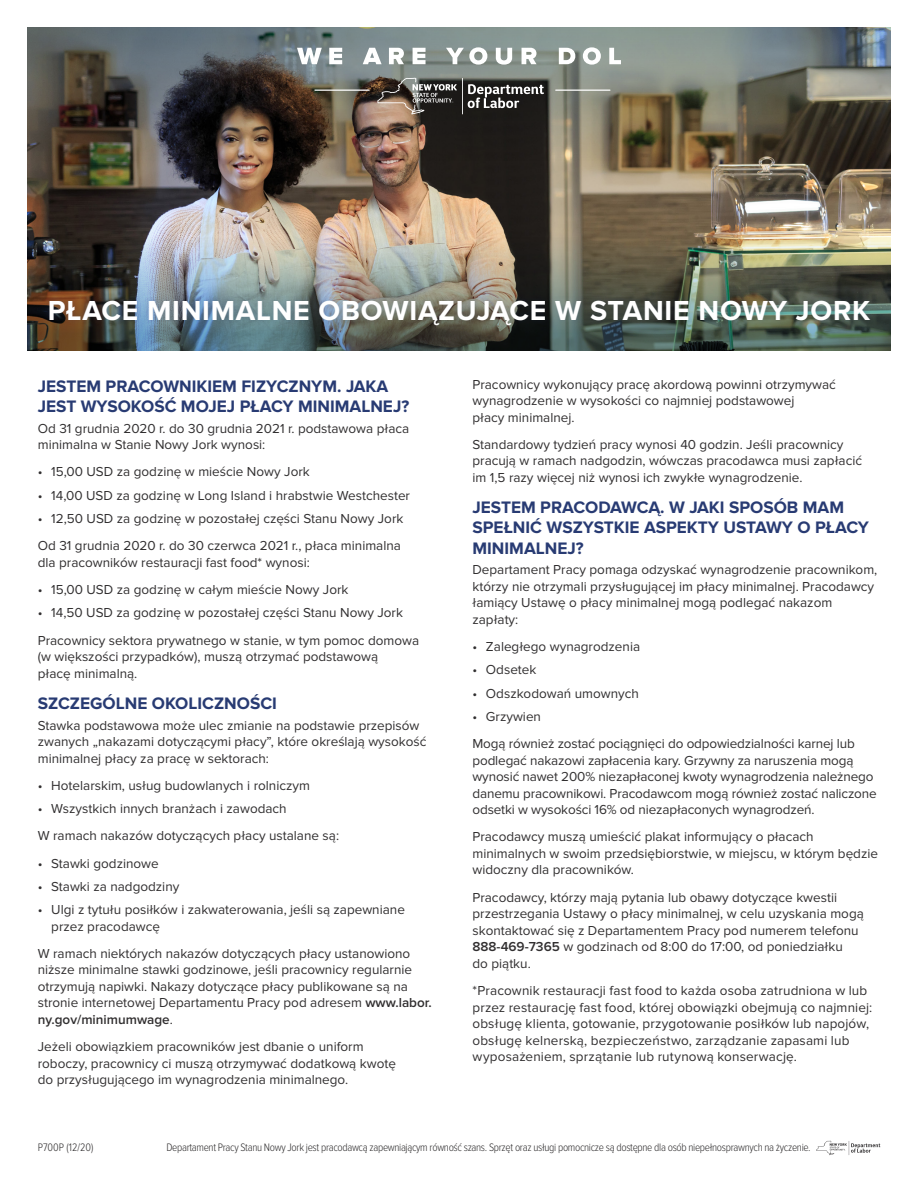
<style>
.page{position:relative;width:918px;height:1188px;background:#fff}
.page>*{position:absolute;margin:0;border:0;box-sizing:border-box;transform-origin:0 0}
.Fact_Sheet_Sub-head{font:700 28.5px "Proxima Nova";letter-spacing:.025em;color:#fff}
.Body_Copy{font:700 17.25px/20.2px "Proxima Nova";color:#283b73}
.Body_Copy-2{font:13.5px/16.5px "Proxima Nova";color:#312f30}
.Disclaimer{font:300 11.25px "Proxima Nova Cond";letter-spacing:-.03em;color:#312f30}
.P{font:300 11.25px "Proxima Nova Cond";color:#312f30}
.s1{font-weight:600}
</style>
<div class="page">
<img style="left:27px;top:162px;width:864px;height:74px">
<img style="left:27px;top:27px;width:864px;height:135px">
<img style="left:27px;top:236px;width:864px;height:115px">
<svg style="left:468px;top:84px;width:76px;height:24px"></svg>
<hr style="left:462px;top:78px;width:1px;height:36px;background:#fff">
<svg style="left:377px;top:78px;width:80px;height:36px;background:#635b53"></svg>
<hr style="left:555px;top:90px;width:55px;height:1px;background:#fff">
<hr style="left:314px;top:90px;width:56px;height:1px;background:#fff">
<svg style="left:297px;top:48px;width:25px;height:16px"></svg>
<svg style="left:329px;top:48px;width:13px;height:16px"></svg>
<svg style="left:363px;top:48px;width:19px;height:16px"></svg>
<svg style="left:389px;top:48px;width:15px;height:16px"></svg>
<svg style="left:413px;top:48px;width:13px;height:16px"></svg>
<svg style="left:446px;top:47px;width:41px;height:18px"></svg>
<svg style="left:496px;top:48px;width:16px;height:17px"></svg>
<svg style="left:522px;top:48px;width:15px;height:16px"></svg>
<svg style="left:559px;top:48px;width:16px;height:16px"></svg>
<svg style="left:583px;top:47px;width:18px;height:18px"></svg>
<svg style="left:609px;top:48px;width:12px;height:16px"></svg>
<div style="left:43px;top:294px;width:832px;height:37px;background:#22346f;opacity:.2"></div>
<svg style="left:816px;top:1141px;width:64px;height:14px"></svg>
<p class="Fact_Sheet_Sub-head" style="left:48px;top:294px;width:824px">PŁACE MINIMALNE OBOWIĄZUJĄCE W STANIE NOWY JORK</p>
<p class="Body_Copy" style="left:38px;top:376px;width:373px">JESTEM PRACOWNIKIEM FIZYCZNYM. JAKA<br>JEST WYSOKOŚĆ MOJEJ PŁACY MINIMALNEJ?</p>
<p class="Body_Copy-2" style="left:38px;top:420px;width:373px">Od 31 grudnia 2020 r. do 30 grudnia 2021 r. podstawowa płaca minimalna w Stanie Nowy Jork wynosi:</p>
<p class="Body_Copy-2" style="left:38px;top:464px;width:273px">• 15,00 USD za godzinę w mieście Nowy Jork</p>
<p class="Body_Copy-2" style="left:38px;top:487px;width:374px">• 14,00 USD za godzinę w Long Island i hrabstwie Westchester</p>
<p class="Body_Copy-2" style="left:38px;top:510px;width:367px">• 12,50 USD za godzinę w pozostałej części Stanu Nowy Jork</p>
<p class="Body_Copy-2" style="left:38px;top:538px;width:365px">Od 31 grudnia 2020 r. do 30 czerwca 2021 r., płaca minimalna dla pracowników restauracji fast food* wynosi:</p>
<p class="Body_Copy-2" style="left:38px;top:582px;width:312px">• 15,00 USD za godzinę w całym mieście Nowy Jork</p>
<p class="Body_Copy-2" style="left:38px;top:605px;width:367px">• 14,50 USD za godzinę w pozostałej części Stanu Nowy Jork</p>
<p class="Body_Copy-2" style="left:38px;top:632px;width:383px">Pracownicy sektora prywatnego w stanie, w tym pomoc domowa (w większości przypadków), muszą otrzymać podstawową<br>płacę minimalną.</p>
<p class="Body_Copy" style="left:38px;top:693px;width:241px">SZCZEGÓLNE OKOLICZNOŚCI</p>
<p class="Body_Copy-2" style="left:38px;top:717px;width:390px">Stawka podstawowa może ulec zmianie na podstawie przepisów zwanych „nakazami dotyczącymi płacy”, które określają wysokość minimalnej płacy za pracę w sektorach:</p>
<p class="Body_Copy-2" style="left:38px;top:777px;width:274px">• Hotelarskim, usług budowlanych i rolniczym</p>
<p class="Body_Copy-2" style="left:38px;top:801px;width:250px">• Wszystkich innych branżach i zawodach</p>
<p class="Body_Copy-2" style="left:38px;top:828px;width:303px">W ramach nakazów dotyczących płacy ustalane są:</p>
<p class="Body_Copy-2" style="left:38px;top:855px;width:122px">• Stawki godzinowe</p>
<p class="Body_Copy-2" style="left:38px;top:878px;width:143px">• Stawki za nadgodziny</p>
<p class="Body_Copy-2" style="left:51px;top:902px;width:355px;text-indent:-14px">• Ulgi z tytułu posiłków i zakwaterowania, jeśli są zapewniane przez pracodawcę</p>
<p class="Body_Copy-2" style="left:38px;top:945px;width:395px">W ramach niektórych nakazów dotyczących płacy ustanowiono niższe minimalne stawki godzinowe, jeśli pracownicy regularnie otrzymują napiwki. Nakazy dotyczące płacy publikowane są na stronie internetowej Departamentu Pracy pod adresem <span class="s1">www.labor. ny.gov/minimumwage</span>.</p>
<p class="Body_Copy-2" style="left:38px;top:1039px;width:360px">Jeżeli obowiązkiem pracowników jest dbanie o uniform roboczy, pracownicy ci muszą otrzymywać dodatkową kwotę do przysługującego im wynagrodzenia minimalnego.</p>
<p class="Body_Copy-2" style="left:472px;top:376px;width:365px">Pracownicy wykonujący pracę akordową powinni otrzymywać wynagrodzenie w wysokości co najmniej podstawowej<br>płacy minimalnej.</p>
<p class="Body_Copy-2" style="left:472px;top:436px;width:391px">Standardowy tydzień pracy wynosi 40 godzin. Jeśli pracownicy pracują w ramach nadgodzin, wówczas pracodawca musi zapłacić im 1,5 razy więcej niż wynosi ich zwykłe wynagrodzenie.</p>
<p class="Body_Copy" style="left:472px;top:498px;width:398px">JESTEM PRACODAWCĄ. W JAKI SPOSÓB MAM<br>SPEŁNIĆ WSZYSTKIE ASPEKTY USTAWY O PŁACY<br>MINIMALNEJ?</p>
<p class="Body_Copy-2" style="left:472px;top:562px;width:406px">Departament Pracy pomaga odzyskać wynagrodzenie pracownikom, którzy nie otrzymali przysługującej im płacy minimalnej. Pracodawcy łamiący Ustawę o płacy minimalnej mogą podlegać nakazom zapłaty:</p>
<p class="Body_Copy-2" style="left:472px;top:639px;width:169px">• Zaległego wynagrodzenia</p>
<p class="Body_Copy-2" style="left:472px;top:662px;width:65px">• Odsetek</p>
<p class="Body_Copy-2" style="left:472px;top:685px;width:168px">• Odszkodowań umownych</p>
<p class="Body_Copy-2" style="left:472px;top:708px;width:70px">• Grzywien</p>
<p class="Body_Copy-2" style="left:472px;top:736px;width:406px">Mogą również zostać pociągnięci do odpowiedzialności karnej lub podlegać nakazowi zapłacenia kary. Grzywny za naruszenia mogą wynosić nawet 200% niezapłaconej kwoty wynagrodzenia należnego danemu pracownikowi. Pracodawcom mogą również zostać naliczone odsetki w wysokości 16% od niezapłaconych wynagrodzeń.</p>
<p class="Body_Copy-2" style="left:472px;top:829px;width:407px">Pracodawcy muszą umieścić plakat informujący o płacach minimalnych w swoim przedsiębiorstwie, w miejscu, w którym będzie widoczny dla pracowników.</p>
<p class="Body_Copy-2" style="left:472px;top:889px;width:393px">Pracodawcy, którzy mają pytania lub obawy dotyczące kwestii przestrzegania Ustawy o płacy minimalnej, w celu uzyskania mogą skontaktować się z Departamentem Pracy pod numerem telefonu <span class="s1">888-469-7365</span> w godzinach od 8:00 do 17:00, od poniedziałku<br>do piątku.</p>
<p class="Body_Copy-2" style="left:472px;top:983px;width:401px">*Pracownik restauracji fast food to każda osoba zatrudniona w lub przez restaurację fast food, której obowiązki obejmują co najmniej: obsługę klienta, gotowanie, przygotowanie posiłków lub napojów, obsługę kelnerską, bezpieczeństwo, zarządzanie zapasami lub wyposażeniem, sprzątanie lub rutynową konserwację.</p>
<p class="P" style="left:38px;top:1139px;width:57px">P700P (12/20)</p>
<p class="Disclaimer" style="left:166px;top:1139px;width:646px">Departament Pracy Stanu Nowy Jork jest pracodawcą zapewniającym równość szans. Sprzęt oraz usługi pomocnicze są dostępne dla osób niepełnosprawnych na życzenie.</p>
</div>
